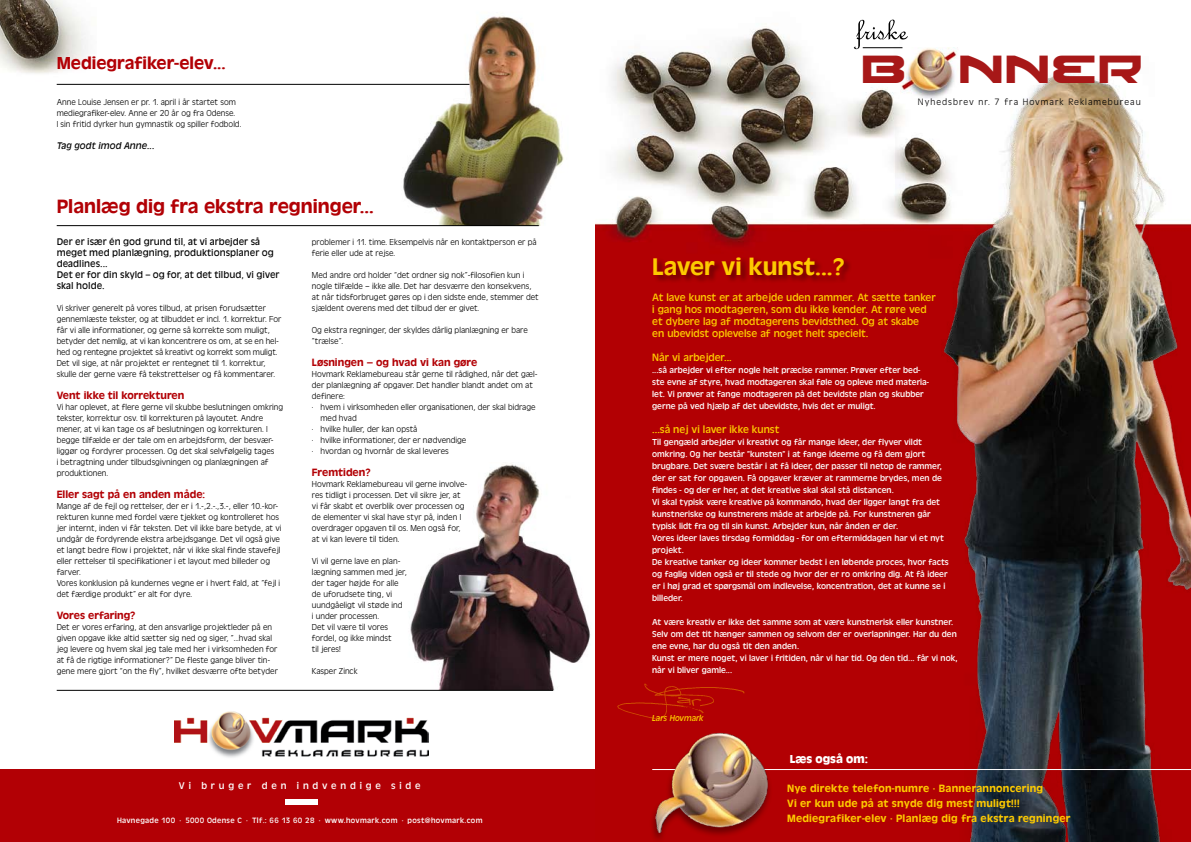
<style>
.page{position:relative;width:1191px;height:842px;background:#fff}
.page>*{position:absolute;margin:0;border:0;box-sizing:border-box;transform-origin:0 0}
.t1{font:47px "Battlefield";color:#a71818}
.t2{font:500 25px "Antique Olive T";color:#fdca00}
.t3{font:500 20px "Antique Olive T";color:#b20005}
.t4{font:500 18px "Antique Olive T";color:#b20005}
.t5{font:700 12px "Antique Olive T";color:#fff}
.t6{font:11px/12px "Antique Olive T";color:#fdca00}
.t7{font:500 11px/15px "Antique Olive T";letter-spacing:.02em;color:#fdca00}
.t8{font:500 11px "Antique Olive T";color:#b20005}
.t9{font:10.2px "Antique Olive T";letter-spacing:.375em;color:#fff}
.t10{font:300 9.6px "Antique Olive T";letter-spacing:.105em;color:#000}
.t11{font:300 9px/11px "Antique Olive T";color:#000}
.t12{font:9px/12px "Antique Olive T";color:#fff}
.t13{font:9px/11px "Antique Olive Std";color:#000}
.t14{font:italic 9px "Antique Olive Std";color:#000}
.t15{font:italic 9px "Antique Olive T";color:#fdca00}
.t16{font:8px "Antique Olive T";letter-spacing:.04em;color:#fff}
</style>
<div class="page">
<img style="left:384px;top:16px;width:180px;height:210px">
<img style="left:403px;top:464px;width:187px;height:226px">
<hr style="left:57px;top:84px;width:412px;height:1px;background:#000">
<img style="left:0;top:0;width:97px;height:85px">
<div style="left:0;top:769px;width:595px;height:73px;background:#b20005"></div>
<div style="left:285px;top:799px;width:32px;height:5px;background:#fff"></div>
<img style="left:174px;top:711px;width:255px;height:47px">
<hr style="left:57px;top:690px;width:496px;height:1px;background:#000">
<hr style="left:57px;top:225px;width:482px;height:1px;background:#000">
<img style="left:595px;top:19px;width:300px;height:823px">
<img style="left:895px;top:74px;width:296px;height:768px">
<div style="left:902px;top:6px;width:93px;height:93px;background:#fff;border-radius:18px"></div>
<img style="left:900px;top:48px;width:59px;height:52px">
<svg style="left:853px;top:20px;width:55px;height:29px"></svg>
<hr style="left:652px;top:769px;width:539px;height:1px;background:#fff">
<img style="left:608px;top:675px;width:146px;height:56px">
<div style="left:649px;top:732px;width:160px;height:110px;background:#b20003"></div>
<img style="left:629px;top:730px;width:144px;height:112px">
<div style="left:653px;top:257px;width:439px;height:50px;background:#000;opacity:.4"></div>
<h3 class="t4" style="left:57px;top:53px;width:170px">Mediegrafiker-elev...</h3>
<p class="t11" style="left:57px;top:97px;width:186px">Anne Louise Jensen er pr. 1. april i år startet som mediegrafiker-elev. Anne er 20 år og fra Odense.<br>I sin fritid dyrker hun gymnastik og spiller fodbold.</p>
<p class="t14" style="left:57px;top:141px;width:99px">Tag godt imod Anne...</p>
<h3 class="t3" style="left:57px;top:195px;width:319px">Planlæg dig fra ekstra regninger...</h3>
<p class="t13" style="left:57px;top:236px;width:224px">Der er især én god grund til, at vi arbejder så meget med planlægning, produktionsplaner og deadlines...<br>Det er for din skyld – og for, at det tilbud, vi giver skal holde.</p>
<p class="t11" style="left:57px;top:303px;width:226px">Vi skriver generelt på vores tilbud, at prisen forudsætter gennemlæste tekster, og at tilbuddet er incl. 1. korrektur. For får vi alle informationer, og gerne så korrekte som muligt, betyder det nemlig, at vi kan koncentrere os om, at se en hel&shy;hed og rentegne projektet så kreativt og korrekt som muligt.<br>Det vil sige, at når projektet er rentegnet til 1. korrektur, skulle der gerne være få tekstrettelser og få kommentarer.</p>
<p class="t8" style="left:57px;top:389px;width:129px">Vent ikke til korrekturen</p>
<p class="t11" style="left:57px;top:402px;width:228px">Vi har oplevet, at flere gerne vil skubbe beslutningen omkring tekster, korrektur osv. til korrekturen på layoutet. Andre mener, at vi kan tage os af beslutningen og korrekturen. I begge tilfælde er der tale om en arbejdsform, der besvær&shy;liggør og fordyrer processen. Og det skal selvfølgelig tages<br>i betragtning under tilbudsgivningen og planlægningen af produktionen.</p>
<p class="t8" style="left:57px;top:488px;width:150px">Eller sagt på en anden måde:</p>
<p class="t11" style="left:57px;top:501px;width:226px">Mange af de fejl og rettelser, der er i 1.-,2.-.,3.-, eller 10.-kor&shy;rekturen kunne med fordel være tjekket og kontrolleret hos jer internt, inden vi får teksten. Det vil ikke bare betyde, at vi undgår de fordyrende ekstra arbejdsgange. Det vil også give et langt bedre flow i projektet, når vi ikke skal finde stavefejl eller rettelser til specifikationer i et layout med billeder og farver.<br>Vores konklusion på kundernes vegne er i hvert fald, at ”fejl i det færdige produkt” er alt for dyre.</p>
<p class="t8" style="left:57px;top:609px;width:80px">Vores erfaring?</p>
<p class="t11" style="left:57px;top:622px;width:223px">Det er vores erfaring, at den ansvarlige projektleder på en given opgave ikke altid sætter sig ned og siger, ”...hvad skal jeg levere og hvem skal jeg tale med her i virksomheden for at få de rigtige informationer?” De fleste gange bliver tin&shy;gene mere gjort “on the fly”, hvilket desværre ofte betyder</p>
<p class="t11" style="left:312px;top:237px;width:226px">problemer i 11. time. Eksempelvis når en kontaktperson er på ferie eller ude at rejse.</p>
<p class="t11" style="left:312px;top:270px;width:228px">Med andre ord holder “det ordner sig nok”-filosofien kun i nogle tilfælde – ikke alle. Det har desværre den konsekvens, at når tidsforbruget gøres op i den sidste ende, stemmer det sjældent overens med det tilbud der er givet.</p>
<p class="t11" style="left:312px;top:325px;width:217px">Og ekstra regninger, der skyldes dårlig planlægning er bare ”trælse”.</p>
<p class="t8" style="left:312px;top:356px;width:167px">Løsningen – og hvad vi kan gøre</p>
<p class="t11" style="left:312px;top:369px;width:227px">Hovmark Reklamebureau står gerne til rådighed, når det gæl-</p>
<p class="t11" style="left:312px;top:380px;width:222px">der planlægning af opgaver. Det handler blandt andet om at</p>
<p class="t11" style="left:312px;top:391px;width:34px">definere:</p>
<p class="t11" style="left:312px;top:402px;width:225px">· hvem i virksomheden eller organisationen, der skal bidrage</p>
<p class="t11" style="left:320px;top:413px;width:38px">med hvad</p>
<p class="t11" style="left:312px;top:424px;width:107px">· hvilke huller, der kan opstå</p>
<p class="t11" style="left:312px;top:435px;width:156px">· hvilke informationer, der er nødvendige</p>
<p class="t11" style="left:312px;top:446px;width:138px">· hvordan og hvornår de skal leveres</p>
<p class="t8" style="left:312px;top:466px;width:60px">Fremtiden?</p>
<p class="t11" style="left:312px;top:479px;width:157px">Hovmark Reklamebureau vil gerne involve&shy;res tidligt i processen. Det vil sikre jer, at vi får skabt et overblik over processen og de elementer vi skal have styr på, inden I overdrager opgaven til os. Men også for, at vi kan levere til tiden.</p>
<p class="t11" style="left:312px;top:556px;width:96px">Vi vil gerne lave en plan&shy;lægning sammen med jer, der tager højde for alle de uforudsete ting, vi uundgåeligt vil støde ind<br>i under processen.<br>Det vil være til vores fordel, og ikke mindst<br>til jeres!</p>
<p class="t11" style="left:312px;top:666px;width:47px">Kasper Zinck</p>
<p class="t9" style="left:179px;top:779px;width:243px">Vi bruger den indvendige side</p>
<p class="t16" style="left:117px;top:815px;width:367px">Havnegade 100 · 5000 Odense C · Tlf.: 66 13 60 28 · www.hovmark.com · post@hovmark.com</p>
<h1 class="t1" style="left:863px;top:45px;width:284px">B NNER</h1>
<p class="t10" style="left:918px;top:97px;width:224px">Nyhedsbrev nr. 7 fra Hovmark Reklamebureau</p>
<h2 class="t2" style="left:652px;top:252px;width:194px">Laver vi kunst...?</h2>
<p class="t6" style="left:652px;top:292px;width:285px">At lave kunst er at arbejde uden rammer. At sætte tanker i gang hos modtageren, som du ikke kender. At røre ved et dybere lag af modtagerens bevidsthed. Og at skabe<br>en ubevidst oplevelse af noget helt specielt.</p>
<p class="t6" style="left:652px;top:352px;width:81px">Når vi arbejder...</p>
<p class="t12" style="left:652px;top:364px;width:278px">...så arbejder vi efter nogle helt præcise rammer. Prøver efter bed&shy;ste evne af styre, hvad modtageren skal føle og opleve med materia&shy;let. Vi prøver at fange modtageren på det bevidste plan og skubber gerne på ved hjælp af det ubevidste, hvis det er muligt.</p>
<p class="t6" style="left:652px;top:424px;width:129px">...så nej vi laver ikke kunst</p>
<p class="t12" style="left:652px;top:436px;width:298px">Til gengæld arbejder vi kreativt og får mange ideer, der flyver vildt omkring. Og her består ”kunsten” i at fange ideerne og få dem gjort brugbare. Det svære består i at få ideer, der passer til netop de rammer, der er sat for opgaven. Få opgaver kræver at rammerne brydes, men de findes - og der er her, at det kreative skal skal stå distancen.<br>Vi skal typisk være kreative på kommando, hvad der ligger langt fra det kunstneriske og kunstnerens måde at arbejde på. For kunstneren går typisk lidt fra og til sin kunst. Arbejder kun, når ånden er der.<br>Vores ideer laves tirsdag formiddag - for om eftermiddagen har vi et nyt projekt.<br>De kreative tanker og ideer kommer bedst i en løbende proces, hvor facts og faglig viden også er til stede og hvor der er ro omkring dig. At få ideer er i høj grad et spørgsmål om indlevelse, koncentration, det at kunne se i billeder.</p>
<p class="t12" style="left:652px;top:616px;width:307px">At være kreativ er ikke det samme som at være kunstnerisk eller kunstner.<br>Selv om det tit hænger sammen og selvom der er overlapninger. Har du den ene evne, har du også tit den anden.<br>Kunst er mere noget, vi laver i fritiden, når vi har tid. Og den tid... får vi nok, når vi bliver gamle...</p>
<p class="t15" style="left:652px;top:713px;width:53px">Lars Hovmark</p>
<h3 class="t5" style="left:790px;top:752px;width:80px">Læs også om:</h3>
<p class="t7" style="left:787px;top:781px;width:285px">Nye direkte telefon-numre · Bannerannoncering<br>Vi er kun ude på at snyde dig mest muligt!!!<br>Mediegrafiker-elev · Planlæg dig fra ekstra regninger</p>
</div>
